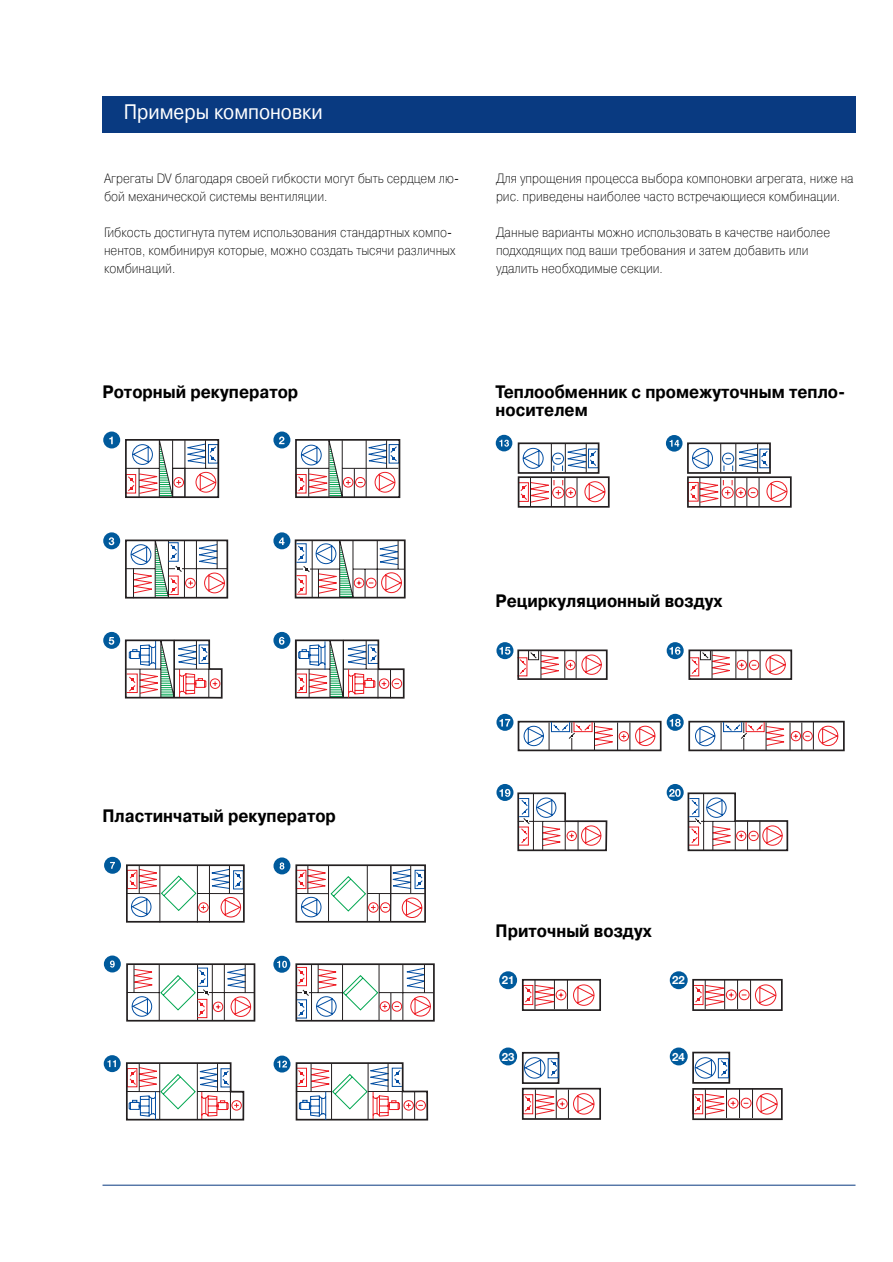
<style>
.page{position:relative;width:893px;height:1262px;background:#fff}
.page>*{position:absolute;margin:0;border:0;box-sizing:border-box;transform-origin:0 0}
.t1{font:21px "Pragmatica C";color:#fff;scale:.9 1}
.t2{font:700 18px/18px "Pragmatica C";color:#000;scale:.9 1}
.t3{font:13.5px/18px "Pragmatica Light C";color:#000;scale:.9 1}
.t4{font:700 11.4px "Helvetica Neue";color:#fff}
</style>
<div class="page">
<hr style="left:102px;top:1184px;width:753px;height:1px;background:#093a81">
<div style="left:102px;top:96px;width:753px;height:36px;background:#093a81"></div>
<div style="left:103px;top:431px;width:17px;height:17px;background:#005a9c;border-radius:50%"></div>
<svg style="left:109px;top:436px;width:4px;height:8px"></svg>
<div style="left:103px;top:532px;width:17px;height:17px;background:#005a9c;border-radius:50%"></div>
<svg style="left:109px;top:537px;width:5px;height:8px"></svg>
<div style="left:103px;top:632px;width:17px;height:17px;background:#005a9c;border-radius:50%"></div>
<svg style="left:109px;top:637px;width:5px;height:8px"></svg>
<svg style="left:273px;top:431px;width:17px;height:17px"></svg>
<svg style="left:124px;top:433px;width:281px;height:266px"></svg>
<svg style="left:126px;top:864px;width:301px;height:158px"></svg>
<hr style="left:390px;top:865px;width:1px;height:56px;background:#231f20">
<hr style="left:367px;top:865px;width:1px;height:56px;background:#231f20">
<hr style="left:367px;top:893px;width:58px;height:1px;background:#231f20">
<hr style="left:159px;top:964px;width:1px;height:56px;background:#231f20">
<hr style="left:197px;top:964px;width:1px;height:56px;background:#231f20">
<hr style="left:212px;top:964px;width:1px;height:56px;background:#231f20">
<hr style="left:224px;top:964px;width:1px;height:56px;background:#231f20">
<svg style="left:379px;top:894px;width:1px;height:27px"></svg>
<svg style="left:401px;top:865px;width:22px;height:53px"></svg>
<div style="left:295px;top:963px;width:140px;height:58px;border:2px solid #231f20"></div>
<hr style="left:379px;top:992px;width:55px;height:1px;background:#231f20">
<hr style="left:296px;top:992px;width:46px;height:1px;background:#231f20">
<hr style="left:311px;top:964px;width:1px;height:56px;background:#231f20">
<hr style="left:342px;top:964px;width:1px;height:56px;background:#231f20">
<hr style="left:378px;top:964px;width:1px;height:56px;background:#231f20">
<svg style="left:390px;top:993px;width:1px;height:27px"></svg>
<hr style="left:402px;top:964px;width:1px;height:56px;background:#231f20">
<svg style="left:410px;top:964px;width:21px;height:53px"></svg>
<div style="left:104px;top:856px;width:17px;height:17px;background:#005a9c;border-radius:50%"></div>
<svg style="left:110px;top:862px;width:5px;height:6px"></svg>
<svg style="left:273px;top:857px;width:17px;height:17px"></svg>
<div style="left:104px;top:955px;width:17px;height:17px;background:#005a9c;border-radius:50%"></div>
<svg style="left:110px;top:960px;width:5px;height:7px"></svg>
<svg style="left:126px;top:862px;width:211px;height:156px"></svg>
<div style="left:104px;top:1055px;width:17px;height:17px;background:#005a9c;border-radius:50%"></div>
<svg style="left:107px;top:1060px;width:9px;height:7px"></svg>
<svg style="left:273px;top:1055px;width:17px;height:17px"></svg>
<svg style="left:126px;top:1060px;width:303px;height:61px"></svg>
<svg style="left:495px;top:435px;width:17px;height:16px"></svg>
<svg style="left:499px;top:440px;width:10px;height:6px"></svg>
<svg style="left:666px;top:435px;width:16px;height:16px"></svg>
<svg style="left:517px;top:440px;width:275px;height:68px"></svg>
<svg style="left:521px;top:978px;width:262px;height:142px"></svg>
<div style="left:499px;top:971px;width:18px;height:18px;background:#005a9c;border-radius:50%"></div>
<div style="left:499px;top:1047px;width:18px;height:18px;background:#005a9c;border-radius:50%"></div>
<div style="left:669px;top:971px;width:18px;height:18px;background:#005a9c;border-radius:50%"></div>
<div style="left:669px;top:1047px;width:18px;height:18px;background:#005a9c;border-radius:50%"></div>
<svg style="left:517px;top:648px;width:276px;height:32px"></svg>
<svg style="left:580px;top:654px;width:213px;height:65px"></svg>
<svg style="left:496px;top:642px;width:17px;height:17px"></svg>
<svg style="left:499px;top:647px;width:11px;height:7px"></svg>
<svg style="left:496px;top:714px;width:17px;height:17px"></svg>
<svg style="left:499px;top:719px;width:11px;height:7px"></svg>
<svg style="left:496px;top:784px;width:17px;height:17px"></svg>
<svg style="left:499px;top:789px;width:11px;height:8px"></svg>
<svg style="left:666px;top:642px;width:17px;height:17px"></svg>
<svg style="left:669px;top:646px;width:11px;height:8px"></svg>
<svg style="left:666px;top:714px;width:17px;height:17px"></svg>
<svg style="left:517px;top:719px;width:328px;height:133px"></svg>
<h1 class="t1" style="left:124px;top:104px;width:222px">Примеры компоновки</h1>
<p class="t3" style="left:104px;top:170px;width:396px">Агрегаты DV благодаря своей гибкости могут быть сердцем лю&shy;бой механической системы вентиляции.</p>
<p class="t3" style="left:104px;top:224px;width:392px">Гибкость достигнута путем использования стандартных компо&shy;нентов, комбинируя которые, можно создать тысячи различных комбинаций.</p>
<p class="t3" style="left:496px;top:170px;width:399px">Для упрощения процесса выбора компоновки агрегата, ниже на рис. приведены наиболее часто встречающиеся комбинации.</p>
<p class="t3" style="left:496px;top:224px;width:372px">Данные варианты можно использовать в качестве наиболее подходящих под ваши требования и затем добавить или удалить необходимые секции.</p>
<h2 class="t2" style="left:102px;top:384px;width:219px">Роторный рекуператор</h2>
<h2 class="t2" style="left:495px;top:384px;width:390px">Теплообменник с промежуточным тепло&shy;носителем</h2>
<h2 class="t2" style="left:495px;top:594px;width:254px">Рециркуляционный воздух</h2>
<h2 class="t2" style="left:102px;top:808px;width:261px">Пластинчатый рекуператор</h2>
<h2 class="t2" style="left:495px;top:923px;width:175px">Приточный воздух</h2>
<p class="t4" style="left:502px;top:976px;width:14px">21</p>
<p class="t4" style="left:672px;top:976px;width:14px">22</p>
<p class="t4" style="left:501px;top:1052px;width:14px">23</p>
<p class="t4" style="left:672px;top:1052px;width:14px">24</p>
</div>
